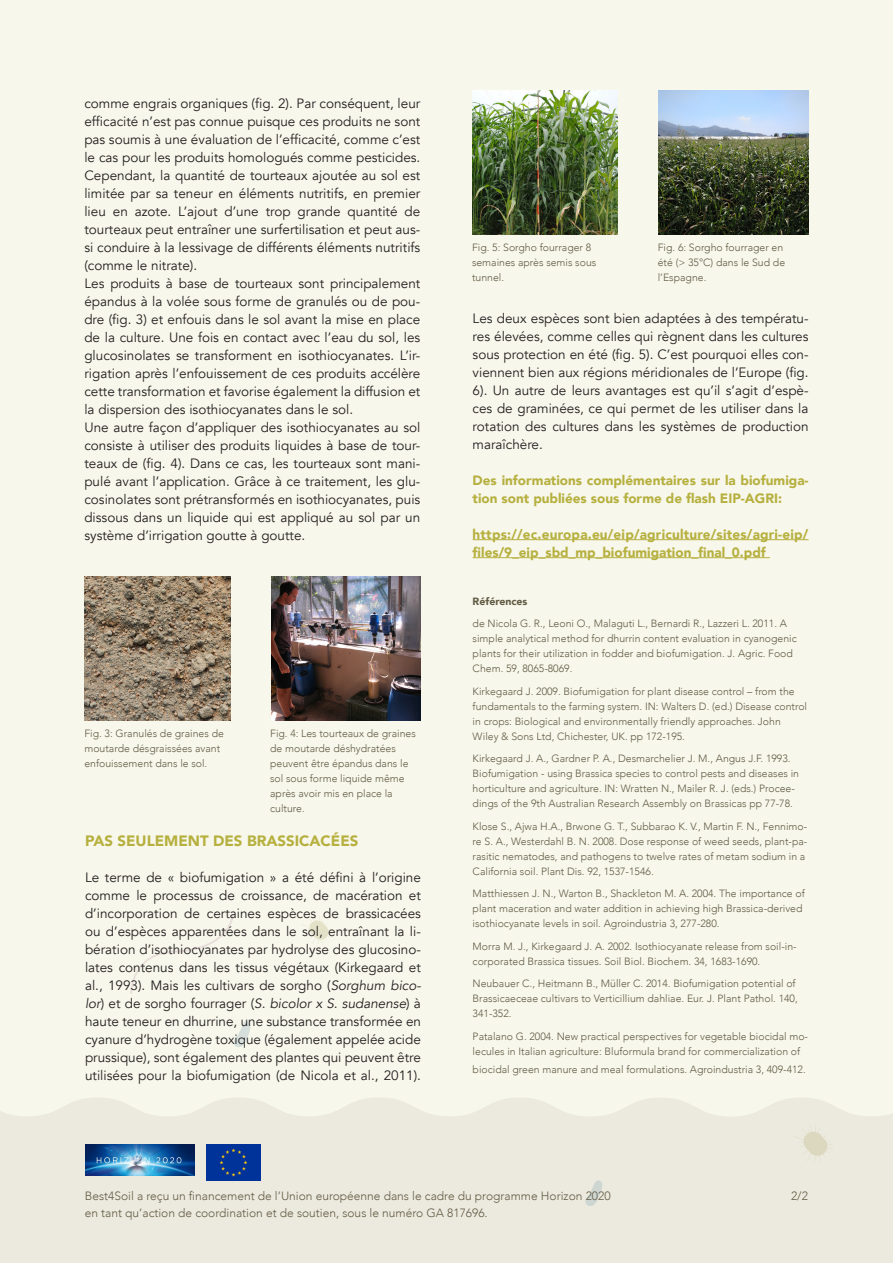
<style>
.page{position:relative;width:893px;height:1263px;background:#fff}
.page>*{position:absolute;margin:0;border:0;box-sizing:border-box;transform-origin:0 0}
.t1{font:900 15px "Avenir";color:#b6b03f}
.t2{font:13.5px/18px "Avenir";color:#231f20;text-align:justify}
.t3{font:900 13.5px/18px "Avenir";color:#b6b03f}
.t4{font:300 12px "Avenir";color:#645c46}
.t5{font:300 10.5px/15px "Avenir";color:#635c45}
.t6{font:900 10.5px "Avenir";color:#635c45}
.s1{font-style:italic}
</style>
<div class="page">
<div style="left:0;top:0;width:893px;height:1252px;background:#f7f7eb"></div>
<div style="left:0;top:1098px;width:893px;height:165px;background:#eceade"></div>
<svg style="left:794px;top:1124px;width:39px;height:39px"></svg>
<svg style="left:130px;top:915px;width:104px;height:79px"></svg>
<svg style="left:585px;top:1180px;width:19px;height:27px"></svg>
<svg style="left:302px;top:915px;width:31px;height:30px"></svg>
<svg style="left:234px;top:1021px;width:17px;height:26px"></svg>
<img style="left:85px;top:1144px;width:109px;height:31px">
<img style="left:207px;top:1144px;width:53px;height:36px">
<img style="left:84px;top:576px;width:146px;height:144px">
<img style="left:271px;top:576px;width:150px;height:144px">
<hr style="left:473px;top:539px;width:336px;height:1px;background:#b6b03f">
<hr style="left:473px;top:557px;width:297px;height:1px;background:#b6b03f">
<img style="left:472px;top:91px;width:146px;height:143px">
<img style="left:659px;top:91px;width:150px;height:143px">
<p class="t2" style="left:84px;top:94px;width:337px">comme engrais organiques (fig. 2). Par conséquent, leur efficacité n’est pas connue puisque ces produits ne sont pas soumis à une évaluation de l’efficacité, comme c’est le cas pour les produits homologués comme pesticides.<br>Cependant, la quantité de tourteaux ajoutée au sol est limitée par sa teneur en éléments nutritifs, en premier lieu en azote. L’ajout d’une trop grande quantité de tourteaux peut entraîner une surfertilisation et peut aus&shy;si conduire à la lessivage de différents éléments nutritifs (comme le nitrate).</p>
<p class="t2" style="left:84px;top:274px;width:337px">Les produits à base de tourteaux sont principalement épandus à la volée sous forme de granulés ou de pou&shy;dre (fig. 3) et enfouis dans le sol avant la mise en place de la culture. Une fois en contact avec l’eau du sol, les glucosinolates se transforment en isothiocyanates. L’ir&shy;rigation après l’enfouissement de ces produits accélère cette transformation et favorise également la diffusion et la dispersion des isothiocyanates dans le sol.</p>
<p class="t2" style="left:84px;top:418px;width:337px">Une autre façon d’appliquer des isothiocyanates au sol consiste à utiliser des produits liquides à base de tour&shy;teaux de (fig. 4). Dans ce cas, les tourteaux sont mani&shy;pulé avant l’application. Grâce à ce traitement, les glu&shy;cosinolates sont prétransformés en isothiocyanates, puis dissous dans un liquide qui est appliqué au sol par un système d’irrigation goutte à goutte.</p>
<p class="t5" style="left:84px;top:726px;width:141px">Fig. 3: Granulés de graines de moutarde désgraissées avant enfouissement dans le sol.</p>
<p class="t5" style="left:270px;top:726px;width:147px">Fig. 4: Les tourteaux de graines de moutarde déshydratées peuvent être épandus dans le sol sous forme liquide même après avoir mis en place la culture.</p>
<p class="t1" style="left:85px;top:827px;width:275px">PAS SEULEMENT DES BRASSICACÉES</p>
<p class="t2" style="left:85px;top:868px;width:337px">Le terme de « biofumigation » a été défini à l’origine comme le processus de croissance, de macération et d’incorporation de certaines espèces de brassicacées ou d’espèces apparentées dans le sol, entraînant la li&shy;bération d’isothiocyanates par hydrolyse des glucosino&shy;lates contenus dans les tissus végétaux (Kirkegaard et al., 1993). Mais les cultivars de sorgho (<span class="s1">Sorghum bico&shy;lor</span>) et de sorgho fourrager (<span class="s1">S. bicolor x S. sudanense</span>) à haute teneur en dhurrine, une substance transformée en cyanure d’hydrogène toxique (également appelée acide prussique), sont également des plantes qui peuvent être utilisées pour la biofumigation (de Nicola et al., 2011).</p>
<p class="t5" style="left:472px;top:240px;width:126px">Fig. 5: Sorgho fourrager 8 semaines après semis sous tunnel.</p>
<p class="t5" style="left:658px;top:240px;width:129px">Fig. 6: Sorgho fourrager en été (&gt; 35°C) dans le Sud de l’Espagne.</p>
<p class="t2" style="left:473px;top:309px;width:337px">Les deux espèces sont bien adaptées à des températu&shy;res élevées, comme celles qui règnent dans les cultures sous protection en été (fig. 5). C’est pourquoi elles con&shy;viennent bien aux régions méridionales de l’Europe (fig.<br>6). Un autre de leurs avantages est qu’il s’agit d’espè&shy;ces de graminées, ce qui permet de les utiliser dans la rotation des cultures dans les systèmes de production maraîchère.</p>
<p class="t3" style="left:473px;top:471px;width:337px">Des informations complémentaires sur la biofumiga&shy;tion sont publiées sous forme de flash EIP-AGRI:</p>
<p class="t3" style="left:473px;top:525px;width:337px">https://ec.europa.eu/eip/agriculture/sites/agri-eip/ files/9_eip_sbd_mp_biofumigation_final_0.pdf</p>
<p class="t6" style="left:473px;top:592px;width:56px">Références</p>
<p class="t5" style="left:473px;top:616px;width:326px">de Nicola G. R., Leoni O., Malaguti L., Bernardi R., Lazzeri L. 2011. A simple analytical method for dhurrin content evaluation in cyanogenic plants for their utilization in fodder and biofumigation. J. Agric. Food Chem. 59, 8065-8069.</p>
<p class="t5" style="left:473px;top:684px;width:336px">Kirkegaard J. 2009. Biofumigation for plant disease control – from the fundamentals to the farming system. IN: Walters D. (ed.) Disease control in crops: Biological and environmentally friendly approaches. John Wiley &amp; Sons Ltd, Chichester, UK. pp 172-195.</p>
<p class="t5" style="left:473px;top:751px;width:328px">Kirkegaard J. A., Gardner P. A., Desmarchelier J. M., Angus J.F. 1993.<br>Biofumigation - using Brassica species to control pests and diseases in horticulture and agriculture. IN: Wratten N., Mailer R. J. (eds.) Procee&shy;dings of the 9th Australian Research Assembly on Brassicas pp 77-78.</p>
<p class="t5" style="left:473px;top:819px;width:336px">Klose S., Ajwa H.A., Brwone G. T., Subbarao K. V., Martin F. N., Fennimo&shy;re S. A., Westerdahl B. N. 2008. Dose response of weed seeds, plant-pa&shy;rasitic nematodes, and pathogens to twelve rates of metam sodium in a California soil. Plant Dis. 92, 1537-1546.</p>
<p class="t5" style="left:473px;top:886px;width:334px">Matthiessen J. N., Warton B., Shackleton M. A. 2004. The importance of plant maceration and water addition in achieving high Brassica-derived isothiocyanate levels in soil. Agroindustria 3, 277-280.</p>
<p class="t5" style="left:473px;top:939px;width:326px">Morra M. J., Kirkegaard J. A. 2002. Isothiocyanate release from soil-in&shy;corporated Brassica tissues. Soil Biol. Biochem. 34, 1683-1690.</p>
<p class="t5" style="left:473px;top:976px;width:327px">Neubauer C., Heitmann B., Müller C. 2014. Biofumigation potential of<br>Brassicaeceae cultivars to Verticillium dahliae. Eur. J. Plant Pathol. 140,<br>341-352.</p>
<p class="t5" style="left:473px;top:1029px;width:337px">Patalano G. 2004. New practical perspectives for vegetable biocidal mo&shy;lecules in Italian agriculture: Bluformula brand for commercialization of</p>
<p class="t5" style="left:473px;top:1062px;width:335px">biocidal green manure and meal formulations. Agroindustria 3, 409-412.</p>
<p class="t4" style="left:85px;top:1189px;width:527px">Best4Soil a reçu un financement de l’Union européenne dans le cadre du programme Horizon 2020</p>
<p class="t4" style="left:85px;top:1205px;width:404px">en tant qu’action de coordination et de soutien, sous le numéro GA 817696.</p>
<p class="t4" style="left:791px;top:1189px;width:18px">2/2</p>
</div>
